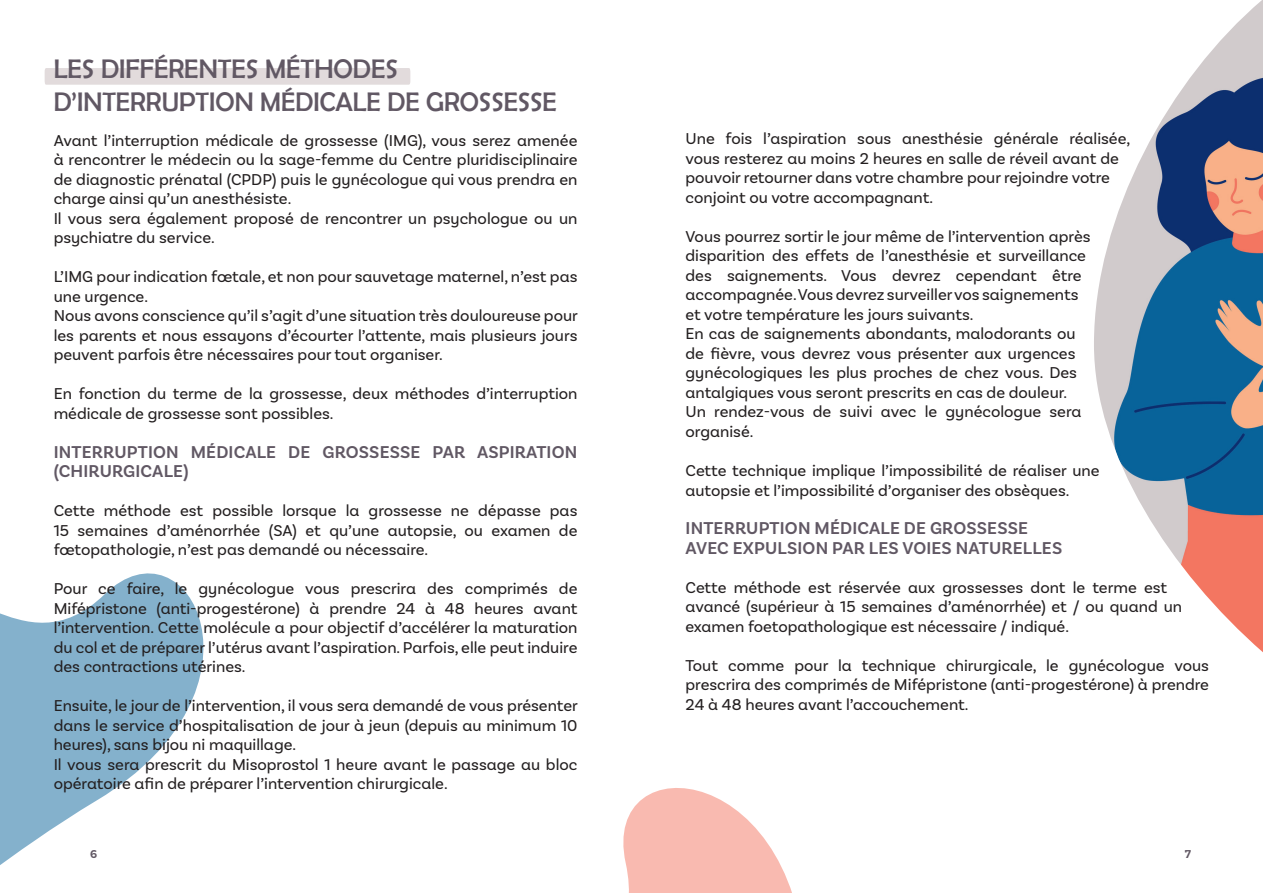
<style>
.page{position:relative;width:1263px;height:893px;background:#fff}
.page>*{position:absolute;margin:0;border:0;box-sizing:border-box;transform-origin:0 0}
.t1{font:27px/33px "Berlin Sans FB";color:#615864}
.t2{font:600 18px/19.5px "TRIAL Basic Sans Alt";letter-spacing:.01em;color:#615864}
.t3{font:16.5px/19.5px "TRIAL Basic Sans Alt";color:#231f20}
.t4{font:700 12px "Basic Sans";color:#615864}
</style>
<div class="page">
<svg style="left:0;top:573px;width:204px;height:292px;fill:#84b1cc"></svg>
<img style="left:1094px;top:0;width:169px;height:652px">
<div style="left:45px;top:68px;width:365px;height:17px;background:#e2dbdc"></div>
<svg style="left:623px;top:788px;width:169px;height:105px;fill:#f9bab0"></svg>
<h1 class="t1" style="left:54px;top:52px;width:505px">LES DIFFÉRENTES MÉTHODES<br>D’INTERRUPTION MÉDICALE DE GROSSESSE</h1>
<p class="t3" style="left:54px;top:130px;width:525px">Avant l’interruption médicale de grossesse (IMG), vous serez amenée à rencontrer le médecin ou la sage-femme du Centre pluridisciplinaire de diagnostic prénatal (CPDP) puis le gynécologue qui vous prendra en charge ainsi qu’un anesthésiste.<br>Il vous sera également proposé de rencontrer un psychologue ou un psychiatre du service.</p>
<p class="t3" style="left:54px;top:267px;width:526px">L’IMG pour indication fœtale, et non pour sauvetage maternel, n’est pas une urgence.<br>Nous avons conscience qu’il s’agit d’une situation très douloureuse pour les parents et nous essayons d’écourter l’attente, mais plusieurs jours peuvent parfois être nécessaires pour tout organiser.</p>
<p class="t3" style="left:54px;top:384px;width:525px">En fonction du terme de la grossesse, deux méthodes d’interruption médicale de grossesse sont possibles.</p>
<p class="t2" style="left:54px;top:442px;width:525px">INTERRUPTION MÉDICALE DE GROSSESSE PAR ASPIRATION (CHIRURGICALE)</p>
<p class="t3" style="left:54px;top:501px;width:525px;text-align:justify">Cette méthode est possible lorsque la grossesse ne dépasse pas 15 semaines d’aménorrhée (SA) et qu’une autopsie, ou examen de fœtopathologie, n’est pas demandé ou nécessaire.</p>
<p class="t3" style="left:54px;top:579px;width:525px;text-align:justify">Pour ce faire, le gynécologue vous prescrira des comprimés de Mifépristone (anti-progestérone) à prendre 24 à 48 heures avant l’intervention. Cette molécule a pour objectif d’accélérer la maturation du col et de préparer l’utérus avant l’aspiration. Parfois, elle peut induire des contractions utérines.</p>
<p class="t3" style="left:54px;top:696px;width:526px">Ensuite, le jour de l’intervention, il vous sera demandé de vous présenter dans le service d’hospitalisation de jour à jeun (depuis au minimum 10 heures), sans bijou ni maquillage.<br>Il vous sera prescrit du Misoprostol 1 heure avant le passage au bloc opératoire afin de préparer l’intervention chirurgicale.</p>
<p class="t3" style="left:685px;top:129px;width:446px">Une fois l’aspiration sous anesthésie générale réalisée, vous resterez au moins 2 heures en salle de réveil avant de pouvoir retourner dans votre chambre pour rejoindre votre conjoint ou votre accompagnant.</p>
<p class="t3" style="left:685px;top:227px;width:406px">Vous pourrez sortir le jour même de l’intervention après disparition des effets de l’anesthésie et surveillance des saignements. Vous devrez cependant être accompagnée. Vous devrez surveiller vos saignements et votre température les jours suivants.<br>En cas de saignements abondants, malodorants ou de fièvre, vous devrez vous présenter aux urgences gynécologiques les plus proches de chez vous. Des antalgiques vous seront prescrits en cas de douleur.<br>Un rendez-vous de suivi avec le gynécologue sera organisé.</p>
<p class="t3" style="left:685px;top:461px;width:415px">Cette technique implique l’impossibilité de réaliser une autopsie et l’impossibilité d’organiser des obsèques.</p>
<p class="t2" style="left:686px;top:519px;width:378px">INTERRUPTION MÉDICALE DE GROSSESSE<br>AVEC EXPULSION PAR LES VOIES NATURELLES</p>
<p class="t3" style="left:685px;top:577px;width:498px">Cette méthode est réservée aux grossesses dont le terme est avancé (supérieur à 15 semaines d’aménorrhée) et / ou quand un examen foetopathologique est nécessaire / indiqué.</p>
<p class="t3" style="left:685px;top:656px;width:525px;text-align:justify">Tout comme pour la technique chirurgicale, le gynécologue vous prescrira des comprimés de Mifépristone (anti-progestérone) à prendre 24 à 48 heures avant l’accouchement.</p>
<p class="t4" style="left:90px;top:847px;width:9px">6</p>
<p class="t4" style="left:1185px;top:847px;width:8px">7</p>
</div>
